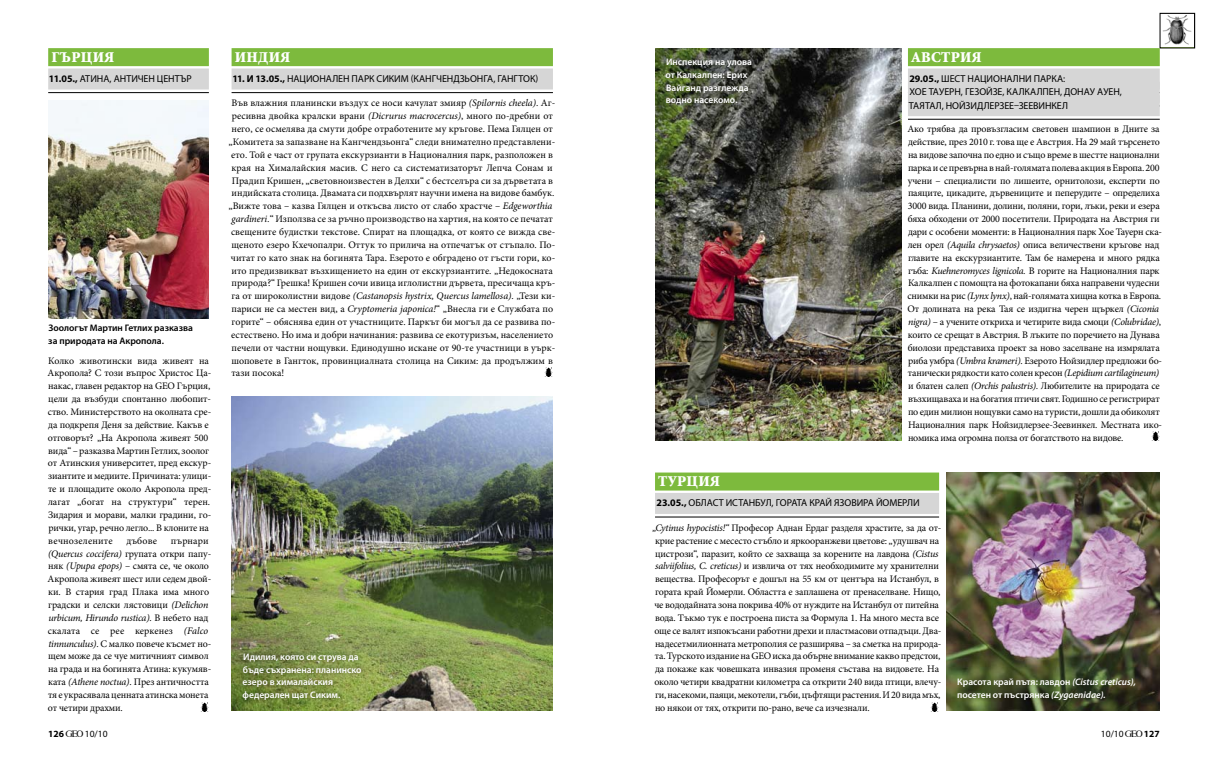
<style>
.page{position:relative;width:1208px;height:766px;background:#fff}
.page>*{position:absolute;margin:0;border:0;box-sizing:border-box;transform-origin:0 0}
.t1{font:900 15px "Vitosha";letter-spacing:.02em;color:#fff}
.t2{font:10px/12.8px "Minion Pro";letter-spacing:-.015em;color:#000}
.t3{font:10px/13.3px "Myriad Pro";letter-spacing:.035em;color:#000}
.t4{font:italic 10px "Minion Pro";letter-spacing:-.005em;color:#000}
.t5{font:700 10px "Myriad Pro";letter-spacing:-.005em;color:#000}
.t6{font:10px "Minion Pro";letter-spacing:.005em;color:#000}
.t7{font:600 9.5px/12.5px "Myriad Pro";color:#fff}
.t8{font:600 9.5px/12.9px "Myriad Pro";color:#000}
.t9{font:9.5px "Myriad Pro";color:#000}
.s1{font-weight:400}
.s2{font-style:italic}
.s3{font-weight:700}
.s4{font-style:normal}
.s5{font-family:"GEO Logo Font";font-size:8.5px}
</style>
<div class="page">
<img style="left:946px;top:472px;width:213px;height:238px">
<img style="left:231px;top:396px;width:322px;height:314px">
<svg style="left:1160px;top:15px;width:34px;height:34px"></svg>
<img style="left:655px;top:48px;width:247px;height:392px">
<svg style="left:930px;top:702px;width:9px;height:9px"></svg>
<svg style="left:1151px;top:431px;width:8px;height:9px"></svg>
<svg style="left:544px;top:368px;width:9px;height:9px"></svg>
<div style="left:655px;top:472px;width:284px;height:18px;background:#7dba3d"></div>
<div style="left:655px;top:493px;width:284px;height:21px;background:#d6d6d6"></div>
<hr style="left:655px;top:516px;width:284px;height:1px;background:#000">
<div style="left:231px;top:48px;width:322px;height:18px;background:#7dba3d"></div>
<div style="left:231px;top:68px;width:322px;height:21px;background:#d6d6d6"></div>
<hr style="left:231px;top:92px;width:322px;height:1px;background:#000">
<div style="left:908px;top:48px;width:251px;height:18px;background:#7dba3d"></div>
<div style="left:908px;top:68px;width:251px;height:21px;background:#d6d6d6"></div>
<div style="left:908px;top:82px;width:251px;height:21px;background:#d6d6d6"></div>
<div style="left:908px;top:95px;width:251px;height:21px;background:#d6d6d6"></div>
<hr style="left:908px;top:119px;width:251px;height:1px;background:#000">
<div style="left:237px;top:647px;width:129px;height:57px;background:#000;opacity:.6"></div>
<svg style="left:200px;top:702px;width:9px;height:9px"></svg>
<img style="left:48px;top:101px;width:161px;height:217px">
<div style="left:48px;top:48px;width:161px;height:18px;background:#7dba3d"></div>
<div style="left:48px;top:68px;width:161px;height:21px;background:#d6d6d6"></div>
<hr style="left:48px;top:92px;width:161px;height:1px;background:#000">
<h1 class="t1" style="left:51px;top:49px;width:58px">ГЪРЦИЯ</h1>
<p class="t5" style="left:49px;top:72px;width:38px">11.05., <span class="s1">Атин</span></p>
<p class="t3" style="left:103px;top:72px;width:18px">а, Анти</p>
<p class="t3" style="left:138px;top:72px;width:55px">чен център</p>
<p class="t8" style="left:48px;top:320px;width:146px">Зоологът Мартин Гетлих разказва за природата на Акропола.</p>
<p class="t2" style="left:48px;top:354px;width:165px">Колко животински вида живеят на Акропола? С този въпрос Христос Ца&shy;накас, главен редактор на GEO Гърция, цели да възбуди спонтанно любопит&shy;ство. Министерството на околната сре&shy;да подкрепя деня за действие. Какъв е отговорът? „На Акропола живеят 500 вида“ – разказва Мартин Гетлих, зоолог от Атинския университет, пред екскур&shy;зиантите и медиите. Причината: улици&shy;те и площадите около Акропола пред&shy;лагат „богат на структури“ терен.<br>Зидария и морави, малки градини, го&shy;рички, угар, речно легло... В клоните на вечнозелените</p>
<p class="t2" style="left:126px;top:534px;width:32px">дъбове</p>
<p class="t2" style="left:48px;top:534px;width:165px;text-indent:123px">пърнари <span class="s2">(Quercus coccifera)</span> групата откри папу&shy;няк <span class="s2">(Upupa epops)</span> – смята се, че около Акропола живеят шест или седем двой&shy;ки. В стария град Плака има много градски и селски лястовици <span class="s2">(Delichon urbicum, Hirundo rustica)</span>. В небето над скалата се рее керкенез <span class="s2">(Falco tinnunculus)</span>. С малко повече късмет но&shy;щем може да се чуе митичният символ на града и на богинята Атина: кукумяв&shy;ката <span class="s2">(Athene noctua)</span>. През античността тя е украсявала ценната атинска монета от четири драхми.</p>
<h1 class="t1" style="left:235px;top:49px;width:50px">ИНДИЯ</h1>
<p class="t3" style="left:232px;top:72px;width:157px"><span class="s3">11. и 13.05.,</span> Национален парк Сики</p>
<p class="t3" style="left:401px;top:72px;width:48px">м (Кангчендз</p>
<p class="t3" style="left:464px;top:72px;width:75px">ьонга, Гангток)</p>
<p class="t2" style="left:231px;top:97px;width:325px">Във влажния планински въздух се носи качулат змияр <span class="s2">(Spilornis cheela)</span>. Аг-</p>
<p class="t2" style="left:232px;top:110px;width:323px">ресивна двойка кралски врани <span class="s2">(Dicrurus macrocercus)</span>, много по-дребни от</p>
<p class="t2" style="left:232px;top:122px;width:323px">него, се осмелява да смути добре отработените му кръгове. Пема Гялцен от</p>
<p class="t2" style="left:228px;top:135px;width:328px">„Комитета за запазване на Кангчендзьонга“ следи внимателно представлени-</p>
<p class="t2" style="left:231px;top:148px;width:323px">ето. Той е част от групата екскурзианти в Националния парк, разположен в</p>
<p class="t2" style="left:231px;top:161px;width:322px">края на Хималайския масив. С него са систематизаторът Лепча Сонам и</p>
<p class="t2" style="left:232px;top:174px;width:323px">Прадип Кришен, „световноизвестен в Делхи“ с бестселъра си за дърветата в</p>
<p class="t2" style="left:231px;top:187px;width:324px">индийската столица. Двамата си подхвърлят научни имена на видове бамбук.</p>
<p class="t2" style="left:228px;top:200px;width:325px">„Вижте това – казва Гялцен и откъсва листо от слабо храстче – <span class="s2">Edgeworthia</span></p>
<p class="t2" style="left:232px;top:212px;width:323px"><span class="s2">gardineri.</span>“ Използва се за ръчно производство на хартия, на която се печатат</p>
<p class="t2" style="left:231px;top:225px;width:326px">свещените будистки текстове. Спират на площадка, от която се вижда све-</p>
<p class="t2" style="left:232px;top:238px;width:325px">щеното езеро Кхечопалри. Оттук то прилича на отпечатък от стъпало. По-</p>
<p class="t2" style="left:231px;top:251px;width:326px">читат го като знак на богинята Тара. Езерото е обградено от гъсти гори, ко-</p>
<p class="t2" style="left:231px;top:264px;width:323px">ито предизвикват възхищението на един от екскурзиантите. „Недокосната</p>
<p class="t2" style="left:232px;top:277px;width:325px">природа?“ Грешка! Кришен сочи ивица иглолистни дървета, пресичаща кръ-</p>
<p class="t4" style="left:232px;top:289px;width:325px"><span class="s4">га от широколистни видове</span> (Castanopsis hystrix, Quercus lamellosa)<span class="s4">. „Тези ки-</span></p>
<p class="t2" style="left:232px;top:302px;width:323px">париси не са местен вид, а <span class="s2">Cryptomeria japonica!</span>“ „Внесла ги е Службата по</p>
<p class="t2" style="left:232px;top:315px;width:325px">горите“ – обяснява един от участниците. Паркът би могъл да се развива по-</p>
<p class="t2" style="left:231px;top:328px;width:323px">естествено. Но има и добри начинания: развива се екотуризъм, населението</p>
<p class="t2" style="left:232px;top:341px;width:325px">печели от частни нощувки. Единодушно искане от 90-те участници в уърк-</p>
<p class="t2" style="left:231px;top:354px;width:323px">шоповете в Гангток, провинциалната столица на Сиким: да продължим в</p>
<p class="t6" style="left:231px;top:366px;width:54px">тази посока!</p>
<p class="t7" style="left:243px;top:650px;width:120px">Идилия, която си струва да бъде съхранена: планинско езеро в хималайския федерален щат Сиким.</p>
<p class="t7" style="left:665px;top:56px;width:88px">Инспекция на улова от Калкалпен: Ерих<br>Вайганд разглежда водно насекомо.</p>
<h1 class="t1" style="left:911px;top:49px;width:65px">АВСТРИЯ</h1>
<p class="t5" style="left:909px;top:72px;width:47px">29.05., <span class="s1">шест</span></p>
<p class="t3" style="left:909px;top:72px;width:215px;text-indent:59px">национални парка:<br>Хое Тауерн, Гезойзе, Калкалпен, Донау Ауен,<br>Таятал, Нойзидлерзее–Зеевинке</p>
<p class="t3" style="left:1062px;top:98px;width:7px">л</p>
<p class="t2" style="left:907px;top:122px;width:256px">Ако трябва да провъзгласим световен шампион в Дните за действие, през 2010 г. това ще е Австрия. На 29 май търсенето на видове започна по едно и също време в шестте национални парка и се превърна в най-голямата полева акция в Европа. 200 учени – специалисти по лишеите, орнитолози, експерти по паяците, цикадите, дървениците и пеперудите – определиха 3000 вида. Планини, долини, поляни, гори, лъки, реки и езера бяха обходени от 2000 посетители. Природата на Австрия ги дари с особени моменти: в Националния парк Хое Тауерн ска&shy;лен орел <span class="s2">(Aquila chrysaetos)</span> описа величествени кръгове над главите на екскурзиантите. Там бе намерена и много рядка гъба: <span class="s2">Kuehneromyces lignicola.</span> В горите на Националния парк Калкалпен с помощта на фотокапани бяха направени чудесни снимки на рис <span class="s2">(Lynx lynx)</span>, най-голямата хищна котка в Европа.<br>От долината на река Тая се издигна черен щъркел <span class="s2">(Ciconia nigra)</span> – а учените откриха и четирите вида смоци <span class="s2">(Colubridae)</span>, които се срещат в Австрия. В лъките по поречието на Дунава биолози представиха проект за ново заселване на измрялата риба умбра <span class="s2">(Umbra krameri)</span>. Езерото Нойзидлер предложи бо&shy;танически рядкости като солен кресон <span class="s2">(Lepidium cartilagineum) </span>и блатен салеп <span class="s2">(Orchis palustris).</span> Любителите на природата се възхищаваха и на богатия птичи свят. Годишно се регистрират по един милион нощувки само на туристи, дошли да обиколят Националния парк Нойзидлерзее-Зеевинкел. Местната ико&shy;номика има огромна полза от богатството на видове.</p>
<h1 class="t1" style="left:658px;top:473px;width:57px">ТУРЦИЯ</h1>
<p class="t3" style="left:656px;top:496px;width:263px"><span class="s3">23.05.,</span> област Истанбул, гората край язови ра Йомерли</p>
<p class="t2" style="left:652px;top:521px;width:290px"><span class="s2">„Cytinus hypocistis!“</span> Професор Аднан Ердаг разделя храстите, за да от&shy;крие растение с месесто стъбло и яркооранжеви цветове: „удушвач на цистрози“, паразит, който се захваща за корените на лавдона <span class="s2">(Cistus salviifolius, C. creticus)</span> и извлича от тях необходимите му хранителни вещества. Професорът е дошъл на 55 км от центъра на Истанбул, в гората край Йомерли. Областта е заплашена от пренаселване. Нищо, че вододайната зона покрива 40% от нуждите на Истанбул от питейна вода. Тъкмо тук е построена писта за Формула 1. На много места все още се валят изпокъсани работни дрехи и пластмасови отпадъци. Два&shy;надесетмилионната метрополия се разширява – за сметка на природа&shy;та. Турското издание на GEO иска да обърне внимание какво предстои, да покаже как човешката инвазия променя състава на видовете. На около четири квадратни километра са открити 240 вида птици, влечу&shy;ги, насекоми, паяци, мекотели, гъби, цъфтящи растения. И 20 вида мъх, но някои от тях, открити по-рано, вече са изчезнали.</p>
<p class="t7" style="left:957px;top:675px;width:180px">Красота край пътя: лавдон <span class="s2">(Cistus creticus), </span>посетен от пъстрянка <span class="s2">(Zygaenidae).</span></p>
<p class="t9" style="left:48px;top:727px;width:61px"><span class="s3">126</span><span class="s5">g</span> 10/10</p>
<p class="t9" style="left:1101px;top:727px;width:60px">10/10<span class="s5">g</span> <span class="s3">127</span></p>
</div>
